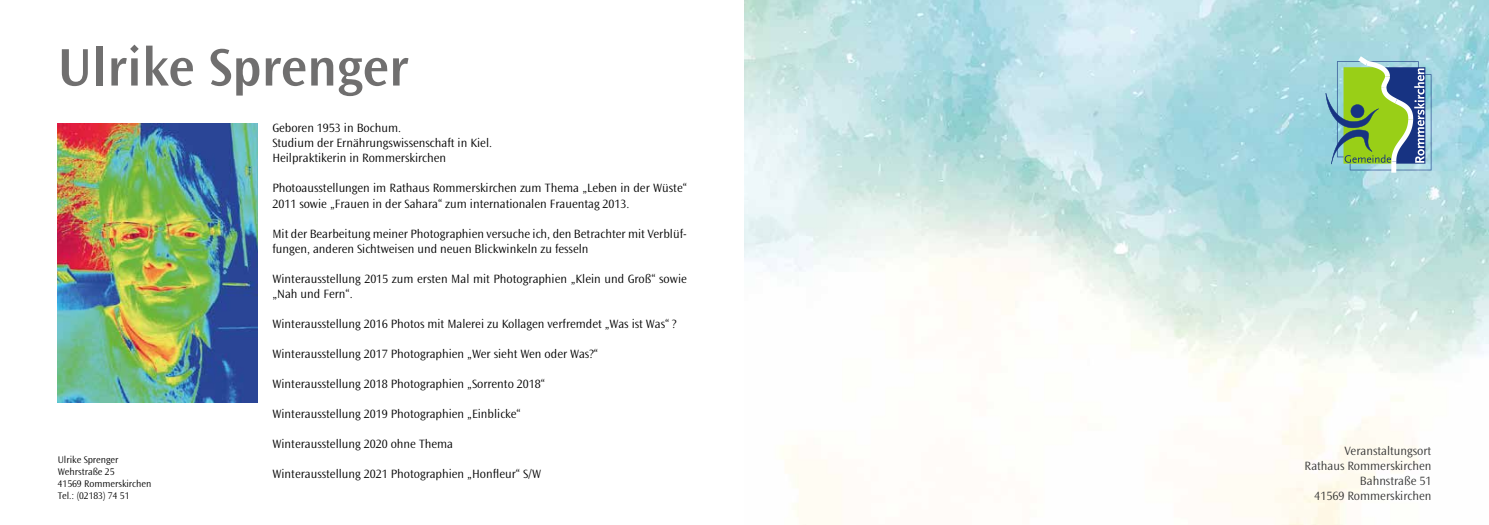
<style>
.page{position:relative;width:1489px;height:525px;background:#fff}
.page>*{position:absolute;margin:0;border:0;box-sizing:border-box;transform-origin:0 0}
.t1{font:700 55px "Ocean Sans AV Semi";color:#706f6f}
.t2{font:12.5px/15px "Ocean Sans AV Light";color:#000}
.t3{font:12.5px/15px "Ocean Sans AV Light";color:#333;text-align:right}
.t4{font:10px/12px "Ocean Sans AV Light";color:#000}
</style>
<div class="page">
<img style="left:58px;top:123px;width:199px;height:279px">
<img style="left:744px;top:0;width:744px;height:524px">
<svg style="left:1325px;top:56px;width:106px;height:116px"></svg>
<h1 class="t1" style="left:58px;top:35px;width:352px">Ulrike Sprenger</h1>
<p class="t2" style="left:272px;top:121px;width:221px">Geboren 1953 in Bochum.<br>Studium der Ernährungswissenschaft in Kiel.<br>Heilpraktikerin in Rommerskirchen</p>
<p class="t2" style="left:272px;top:181px;width:416px">Photoausstellungen im Rathaus Rommerskirchen zum Thema „Leben in der Wüste“<br>2011 sowie „Frauen in der Sahara“ zum internationalen Frauentag 2013.</p>
<p class="t2" style="left:272px;top:226px;width:416px">Mit der Bearbeitung meiner Photographien versuche ich, den Betrachter mit Verblüf&shy;fungen, anderen Sichtweisen und neuen Blickwinkeln zu fesseln</p>
<p class="t2" style="left:272px;top:271px;width:416px">Winterausstellung 2015 zum ersten Mal mit Photographien „Klein und Groß“ sowie „Nah und Fern“.</p>
<p class="t2" style="left:272px;top:316px;width:406px">Winterausstellung 2016 Photos mit Malerei zu Kollagen verfremdet „Was ist Was“ ?</p>
<p class="t2" style="left:272px;top:346px;width:327px">Winterausstellung 2017 Photographien „Wer sieht Wen oder Was?“</p>
<p class="t2" style="left:272px;top:376px;width:274px">Winterausstellung 2018 Photographien „Sorrento 2018“</p>
<p class="t2" style="left:272px;top:406px;width:250px">Winterausstellung 2019 Photographien „Einblicke“</p>
<p class="t2" style="left:272px;top:436px;width:182px">Winterausstellung 2020 ohne Thema</p>
<p class="t2" style="left:272px;top:466px;width:270px">Winterausstellung 2021 Photographien „Honfleur“ S/W</p>
<p class="t4" style="left:58px;top:453px;width:95px">Ulrike Sprenger<br>Wehrstraße 25<br>41569 Rommerskirchen<br>Tel.: (02183) 74 51</p>
<p class="t3" style="left:1304px;top:443px;width:128px">Veranstaltungsort<br>Rathaus Rommerskirchen<br>Bahnstraße 51<br>41569 Rommerskirchen</p>
</div>
